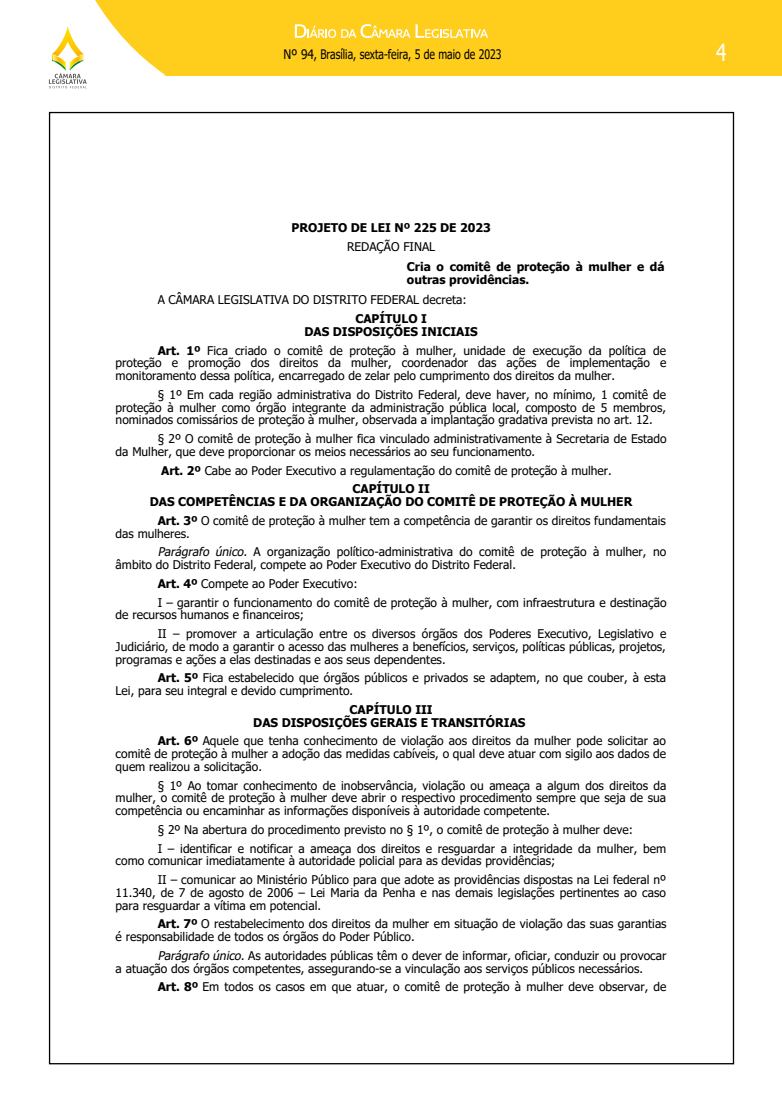
<style>
.page{position:relative;width:782px;height:1105px;background:#fff}
.page>*{position:absolute;margin:0;border:0;box-sizing:border-box;transform-origin:0 0}
.t1{font:23.6px "Tahoma";color:#fff;scale:.8 1}
.t2{font:13.1px "Tahoma";color:#000;scale:.9 1}
.t3{font:12px/12.7px "Tahoma";color:#000}
.t4{font:700 12px/12.7px "Tahoma";color:#000;text-align:center}
.s1{font-weight:700}
.s2{font-style:italic}
</style>
<div class="page">
<div style="left:0;top:0;width:781px;height:75px;background:#ffcd1c"></div>
<svg style="left:0;top:0;width:165px;height:89px"></svg>
<svg style="left:295px;top:24px;width:193px;height:14px"></svg>
<p class="t2" style="left:283px;top:46px;width:244px">Nº 94, Brasília, sexta-feira, 5 de maio de 2023</p>
<h1 class="t1" style="left:715px;top:36px;width:14px">4</h1>
<p class="t4" style="left:291px;top:222px;width:201px">PROJETO DE LEI Nº 225 DE 2023</p>
<p class="t3" style="left:347px;top:241px;width:90px">REDAÇÃO FINAL</p>
<p class="t4" style="left:407px;top:261px;width:259px;text-align:left">Cria o comitê de proteção à mulher e dá outras providências.</p>
<p class="t3" style="left:158px;top:294px;width:310px">A CÂMARA LEGISLATIVA DO DISTRITO FEDERAL decreta:</p>
<p class="t4" style="left:304px;top:313px;width:175px">CAPÍTULO I<br>DAS DISPOSIÇÕES INICIAIS</p>
<p class="t3" style="left:116px;top:345px;width:552px;text-align:justify;text-indent:42px"><span class="s1">Art. 1º</span> Fica criado o comitê de proteção à mulher, unidade de execução da política de proteção e promoção dos direitos da mulher, coordenador das ações de implementação e monitoramento dessa política, encarregado de zelar pelo cumprimento dos direitos da mulher.</p>
<p class="t3" style="left:116px;top:389px;width:552px;text-align:justify;text-indent:42px">§ 1º Em cada região administrativa do Distrito Federal, deve haver, no mínimo, 1 comitê de proteção à mulher como órgão integrante da administração pública local, composto de 5 membros, nominados comissários de proteção à mulher, observada a implantação gradativa prevista no art. 12.</p>
<p class="t3" style="left:116px;top:433px;width:552px;text-indent:42px">§ 2º O comitê de proteção à mulher fica vinculado administrativamente à Secretaria de Estado da Mulher, que deve proporcionar os meios necessários ao seu funcionamento.</p>
<p class="t3" style="left:352px;top:462px;width:261px;line-height:18.7px;text-indent:-191px"><span class="s1">Art. 2º</span> Cabe ao Poder Executivo a regulamentação do comitê de proteção à mulher.<br><span class="s1">CAPÍTULO II</span></p>
<p class="t3" style="left:158px;top:493px;width:509px;line-height:18.7px;text-indent:-8px"><span class="s1">DAS COMPETÊNCIAS E DA ORGANIZAÇÃO DO COMITÊ DE PROTEÇÃO À MULHER<br>Art. 3º</span> O comitê de proteção à mulher tem a competência de garantir os direitos fundamentais</p>
<p class="t3" style="left:158px;top:524px;width:510px;line-height:18.9px;text-indent:-42px">das mulheres.<br><span class="s2">Parágrafo único.</span> A organização político-administrativa do comitê de proteção à mulher, no</p>
<p class="t3" style="left:158px;top:556px;width:510px;line-height:18.7px;text-indent:-42px">âmbito do Distrito Federal, compete ao Poder Executivo do Distrito Federal.<br><span class="s1">Art. 4º</span> Compete ao Poder Executivo:<br>I – garantir o funcionamento do comitê de proteção à mulher, com infraestrutura e destinação</p>
<p class="t3" style="left:158px;top:606px;width:510px;line-height:18.7px;text-indent:-42px">de recursos humanos e financeiros;<br>II – promover a articulação entre os diversos órgãos dos Poderes Executivo, Legislativo e</p>
<p class="t3" style="left:116px;top:641px;width:551px">Judiciário, de modo a garantir o acesso das mulheres a benefícios, serviços, políticas públicas, projetos, programas e ações a elas destinadas e aos seus dependentes.</p>
<p class="t3" style="left:116px;top:672px;width:551px;text-indent:42px"><span class="s1">Art. 5º</span> Fica estabelecido que órgãos públicos e privados se adaptem, no que couber, à esta<br>Lei, para seu integral e devido cumprimento.</p>
<p class="t4" style="left:253px;top:704px;width:274px">CAPÍTULO III<br>DAS DISPOSIÇÕES GERAIS E TRANSITÓRIAS</p>
<p class="t3" style="left:116px;top:735px;width:551px;text-align:justify;text-indent:42px"><span class="s1">Art. 6º</span> Aquele que tenha conhecimento de violação aos direitos da mulher pode solicitar ao comitê de proteção à mulher a adoção das medidas cabíveis, o qual deve atuar com sigilo aos dados de quem realizou a solicitação.</p>
<p class="t3" style="left:116px;top:780px;width:552px;text-align:justify;text-indent:42px">§ 1º Ao tomar conhecimento de inobservância, violação ou ameaça a algum dos direitos da mulher, o comitê de proteção à mulher deve abrir o respectivo procedimento sempre que seja de sua competência ou encaminhar as informações disponíveis à autoridade competente.</p>
<p class="t3" style="left:158px;top:821px;width:510px;line-height:18.7px">§ 2º Na abertura do procedimento previsto no § 1º, o comitê de proteção à mulher deve:<br>I – identificar e notificar a ameaça dos direitos e resguardar a integridade da mulher, bem</p>
<p class="t3" style="left:158px;top:852px;width:510px;line-height:18.7px;text-indent:-42px">como comunicar imediatamente à autoridade policial para as devidas providências;<br>II – comunicar ao Ministério Público para que adote as providências dispostas na Lei federal nº</p>
<p class="t3" style="left:116px;top:887px;width:551px">11.340, de 7 de agosto de 2006 – Lei Maria da Penha e nas demais legislações pertinentes ao caso para resguardar a vítima em potencial.</p>
<p class="t3" style="left:116px;top:918px;width:552px;text-indent:42px"><span class="s1">Art. 7º</span> O restabelecimento dos direitos da mulher em situação de violação das suas garantias é responsabilidade de todos os órgãos do Poder Público.</p>
<p class="t3" style="left:116px;top:950px;width:552px;text-indent:42px"><span class="s2">Parágrafo único.</span>As autoridades públicas têm o dever de informar, oficiar, conduzir ou provocar a atuação dos órgãos competentes, assegurando-se a vinculação aos serviços públicos necessários.</p>
<p class="t3" style="left:158px;top:981px;width:510px"><span class="s1">Art. 8º</span> Em todos os casos em que atuar, o comitê de proteção à mulher deve observar, de</p>
</div>
